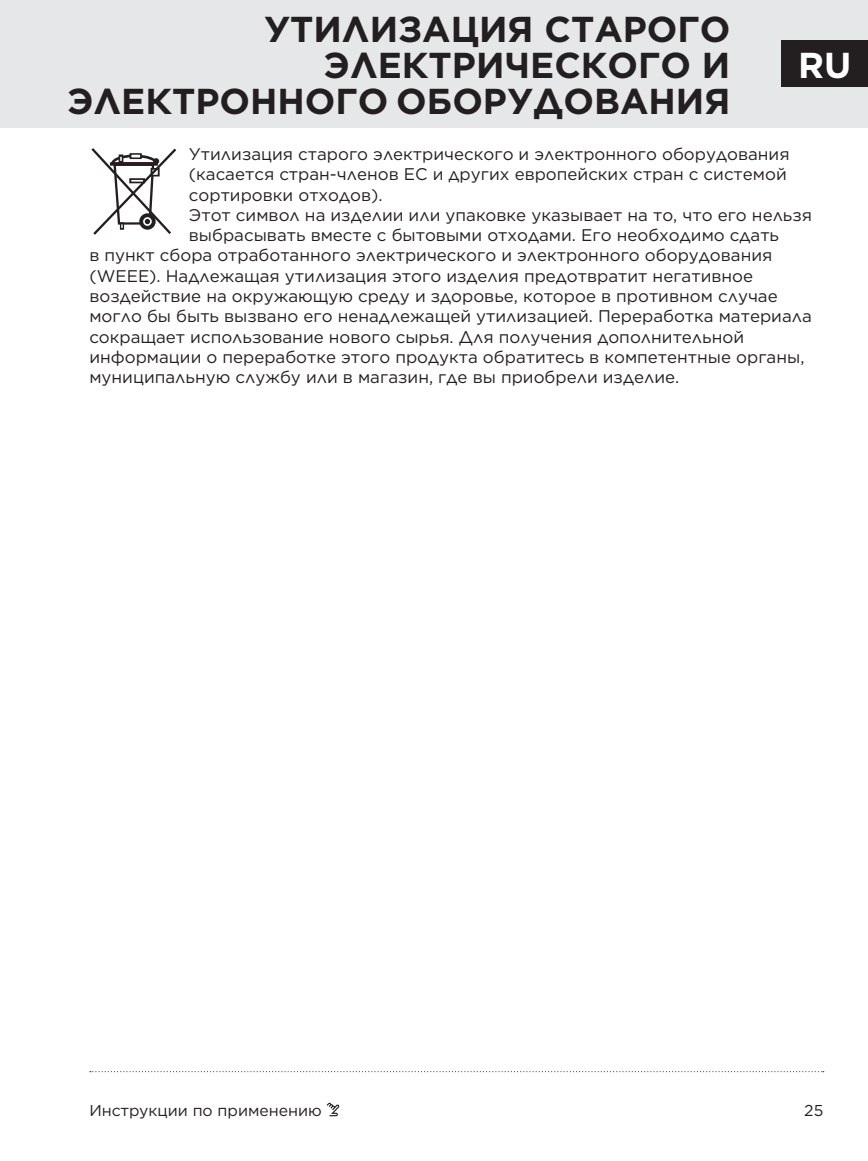
<style>
.page{position:relative;width:868px;height:1161px;background:#fff}
.page>*{position:absolute;margin:0;border:0;box-sizing:border-box;transform-origin:0 0}
.A_naslov_desno_16px{font:700 36px/36px "Gotham";color:#231f20;text-align:right}
.t1{font:700 36px "Gotham";color:#fff}
.t2{font:16.88px/20.2px "Gotham";color:#231f20}
.t3{font:15.75px "Gotham";color:#231f20}
</style>
<div class="page">
<svg style="left:326px;top:1103px;width:13px;height:13px"></svg>
<svg style="left:90px;top:1071px;width:733px;height:1px"></svg>
<div style="left:0;top:0;width:867px;height:128px;background:#e6e7e9"></div>
<div style="left:781px;top:40px;width:86px;height:47px;background:#231f20"></div>
<svg style="left:91px;top:148px;width:86px;height:87px"></svg>
<p class="A_naslov_desno_16px" style="left:67px;top:11px;width:664px">УТИЛИЗАЦИЯ СТАРОГО<br>ЭЛЕКТРИЧЕСКОГО И<br>ЭЛЕКТРОННОГО ОБОРУДОВАНИЯ</p>
<p class="t2" style="left:189px;top:144px;width:602px">Утилизация старого электрического и электронного оборудования (касается стран-членов ЕС и других европейских стран с системой сортировки отходов).</p>
<p class="t2" style="left:189px;top:204px;width:624px">Этот символ на изделии или упаковке указывает на то, что его нельзя</p>
<p class="t2" style="left:189px;top:225px;width:591px">выбрасывать вместе с бытовыми отходами. Его необходимо сдать</p>
<p class="t2" style="left:89px;top:245px;width:684px">в пункт сбора отработанного электрического и электронного оборудования</p>
<p class="t2" style="left:89px;top:265px;width:665px">(WEEE). Надлежащая утилизация этого изделия предотвратит негативное</p>
<p class="t2" style="left:89px;top:285px;width:689px">воздействие на окружающую среду и здоровье, которое в противном случае</p>
<p class="t2" style="left:89px;top:306px;width:724px">могло бы быть вызвано его ненадлежащей утилизацией. Переработка материала</p>
<p class="t2" style="left:89px;top:326px;width:656px">сокращает использование нового сырья. Для получения дополнительной</p>
<p class="t2" style="left:89px;top:346px;width:716px">информации о переработке этого продукта обратитесь в компетентные органы,</p>
<p class="t2" style="left:89px;top:366px;width:591px">муниципальную службу или в магазин, где вы приобрели изделие.</p>
<h1 class="t1" style="left:798px;top:42px;width:55px">RU</h1>
<p class="t3" style="left:89px;top:1100px;width:234px">Инструкции по применению</p>
<p class="t3" style="left:804px;top:1100px;width:21px">25</p>
</div>
